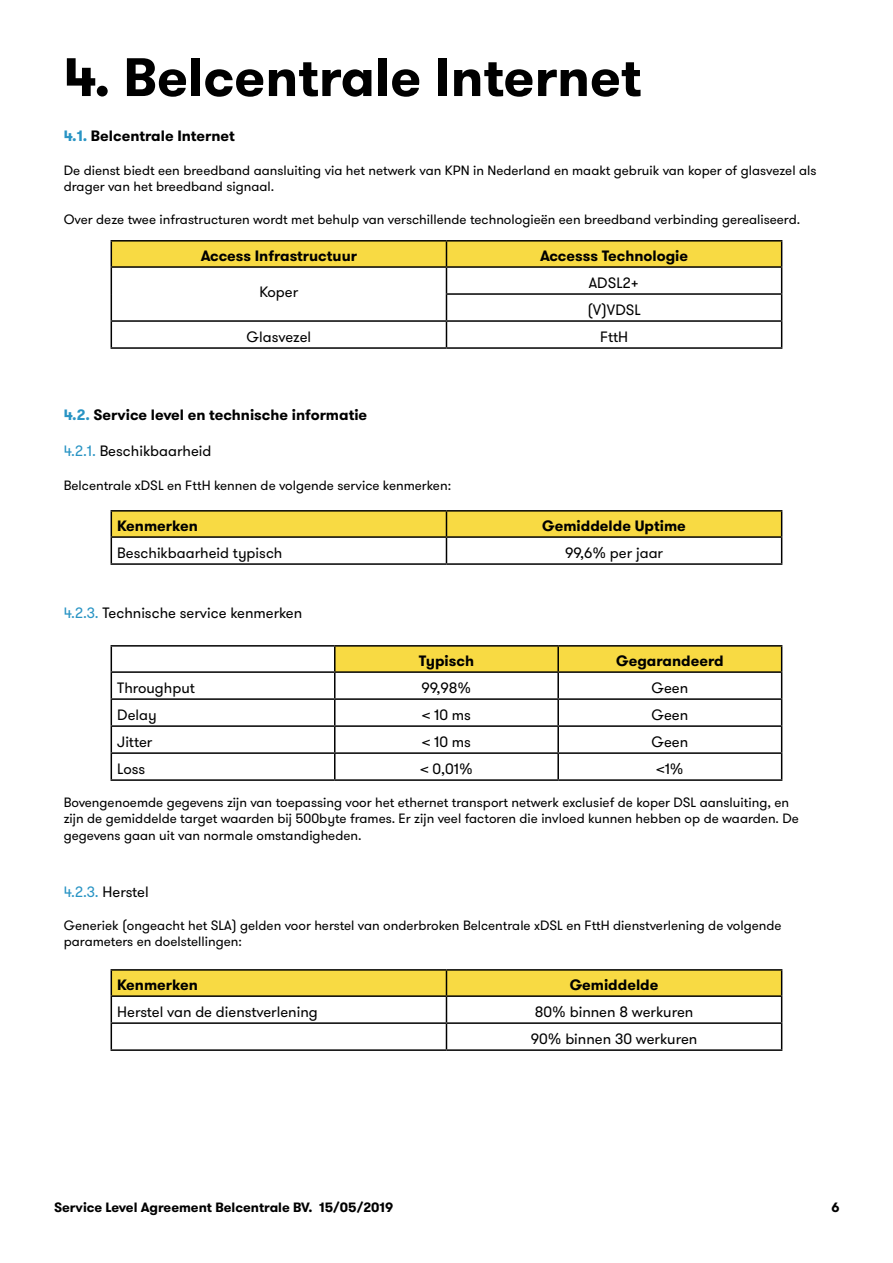
<style>
.page{position:relative;width:893px;height:1263px;background:#fff}
.page>*{position:absolute;margin:0;border:0;box-sizing:border-box;transform-origin:0 0}
.t1{font:700 54px "GT Walsheim";color:#000}
.t2{font:15px/27px "GT Walsheim";color:#000}
.t3{font:700 15px "GT Walsheim";color:#000}
.t4{font:13.5px/16.2px "GT Walsheim";color:#000}
.t5{font:700 13.5px "GT Walsheim";color:#000}
.s1{color:#2994c4}
</style>
<div class="page">
<hr style="left:111px;top:240px;width:335px;height:2px;background:#000">
<hr style="left:446px;top:240px;width:336px;height:2px;background:#000">
<svg style="left:111px;top:241px;width:671px;height:106px"></svg>
<hr style="left:111px;top:347px;width:335px;height:2px;background:#000">
<hr style="left:446px;top:347px;width:336px;height:2px;background:#000">
<hr style="left:111px;top:563px;width:335px;height:2px;background:#000">
<hr style="left:446px;top:563px;width:336px;height:2px;background:#000">
<hr style="left:111px;top:510px;width:335px;height:2px;background:#000">
<hr style="left:446px;top:510px;width:336px;height:2px;background:#000">
<svg style="left:111px;top:511px;width:671px;height:52px"></svg>
<hr style="left:446px;top:536px;width:336px;height:2px;background:#000">
<hr style="left:111px;top:645px;width:224px;height:2px;background:#000">
<hr style="left:111px;top:671px;width:224px;height:2px;background:#000">
<hr style="left:111px;top:698px;width:224px;height:2px;background:#000">
<hr style="left:111px;top:725px;width:224px;height:2px;background:#000">
<hr style="left:111px;top:752px;width:224px;height:2px;background:#000">
<svg style="left:111px;top:647px;width:1px;height:132px"></svg>
<hr style="left:111px;top:779px;width:224px;height:2px;background:#000">
<hr style="left:335px;top:779px;width:223px;height:2px;background:#000">
<hr style="left:558px;top:779px;width:224px;height:2px;background:#000">
<hr style="left:335px;top:645px;width:223px;height:2px;background:#000">
<hr style="left:558px;top:645px;width:224px;height:2px;background:#000">
<svg style="left:334px;top:646px;width:448px;height:133px"></svg>
<hr style="left:558px;top:671px;width:224px;height:2px;background:#000">
<hr style="left:111px;top:1049px;width:335px;height:2px;background:#000">
<hr style="left:446px;top:1049px;width:336px;height:2px;background:#000">
<hr style="left:111px;top:969px;width:335px;height:2px;background:#000">
<hr style="left:446px;top:969px;width:336px;height:2px;background:#000">
<svg style="left:111px;top:970px;width:671px;height:79px"></svg>
<hr style="left:446px;top:995px;width:336px;height:2px;background:#000">
<h1 class="t1" style="left:64px;top:42px;width:579px">4. Belcentrale Internet</h1>
<p class="t3" style="left:64px;top:126px;width:173px"><span class="s1">4.1.</span> Belcentrale Internet</p>
<p class="t4" style="left:64px;top:163px;width:754px">De dienst biedt een breedband aansluiting via het netwerk van KPN in Nederland en maakt gebruik van koper of glasvezel als drager van het breedband signaal.</p>
<p class="t4" style="left:64px;top:211px;width:738px">Over deze twee infrastructuren wordt met behulp van verschillende technologieën een breedband verbinding gerealiseerd.</p>
<p class="t3" style="left:201px;top:246px;width:158px">Access Infrastructuur</p>
<p class="t3" style="left:540px;top:246px;width:150px">Accesss Technologie</p>
<p class="t2" style="left:260px;top:279px;width:40px">Koper</p>
<p class="t2" style="left:587px;top:270px;width:55px">ADSL2+ (V)VDSL</p>
<p class="t2" style="left:247px;top:324px;width:66px">Glasvezel</p>
<p class="t2" style="left:600px;top:324px;width:30px">FttH</p>
<p class="t3" style="left:64px;top:405px;width:305px"><span class="s1">4.2.</span> Service level en technische informatie</p>
<p class="t2" style="left:64px;top:438px;width:149px"><span class="s1">4.2.1.</span> Beschikbaarheid</p>
<p class="t4" style="left:64px;top:478px;width:389px">Belcentrale xDSL en FttH kennen de volgende service kenmerken:</p>
<p class="t3" style="left:117px;top:516px;width:82px">Kenmerken</p>
<p class="t3" style="left:542px;top:516px;width:145px">Gemiddelde Uptime</p>
<p class="t2" style="left:117px;top:540px;width:167px">Beschikbaarheid typisch</p>
<p class="t2" style="left:565px;top:540px;width:100px">99,6% per jaar</p>
<p class="t2" style="left:64px;top:600px;width:240px"><span class="s1">4.2.3.</span> Technische service kenmerken</p>
<p class="t3" style="left:419px;top:651px;width:57px">Typisch</p>
<p class="t3" style="left:616px;top:651px;width:109px">Gegarandeerd</p>
<p class="t2" style="left:117px;top:675px;width:79px">Throughput</p>
<p class="t2" style="left:422px;top:675px;width:51px">99,98%</p>
<p class="t2" style="left:651px;top:675px;width:38px">Geen</p>
<p class="t2" style="left:117px;top:702px;width:41px">Delay</p>
<p class="t2" style="left:422px;top:702px;width:51px">&lt; 10 ms</p>
<p class="t2" style="left:651px;top:702px;width:38px">Geen</p>
<p class="t2" style="left:117px;top:729px;width:37px">Jitter</p>
<p class="t2" style="left:422px;top:729px;width:51px">&lt; 10 ms</p>
<p class="t2" style="left:651px;top:729px;width:38px">Geen</p>
<p class="t2" style="left:117px;top:756px;width:30px">Loss</p>
<p class="t2" style="left:420px;top:756px;width:54px">&lt; 0,01%</p>
<p class="t2" style="left:656px;top:756px;width:29px">&lt;1%</p>
<p class="t4" style="left:64px;top:795px;width:737px">Bovengenoemde gegevens zijn van toepassing voor het ethernet transport netwerk exclusief de koper DSL aansluiting, en zijn de gemiddelde target waarden bij 500byte frames. Er zijn veel factoren die invloed kunnen hebben op de waarden. De gegevens gaan uit van normale omstandigheden.</p>
<p class="t2" style="left:64px;top:879px;width:86px"><span class="s1">4.2.3.</span> Herstel</p>
<p class="t4" style="left:64px;top:917px;width:719px">Generiek (ongeacht het SLA) gelden voor herstel van onderbroken Belcentrale xDSL en FttH dienstverlening de volgende parameters en doelstellingen:</p>
<p class="t3" style="left:117px;top:975px;width:82px">Kenmerken</p>
<p class="t3" style="left:570px;top:975px;width:90px">Gemiddelde</p>
<p class="t2" style="left:117px;top:999px;width:202px">Herstel van de dienstverlening</p>
<p class="t2" style="left:531px;top:999px;width:168px">80% binnen 8 werkuren<br>90% binnen 30 werkuren</p>
<p class="t5" style="left:54px;top:1198px;width:341px">Service Level Agreement Belcentrale BV. 15/05/2019</p>
<p class="t5" style="left:831px;top:1198px;width:10px">6</p>
</div>
